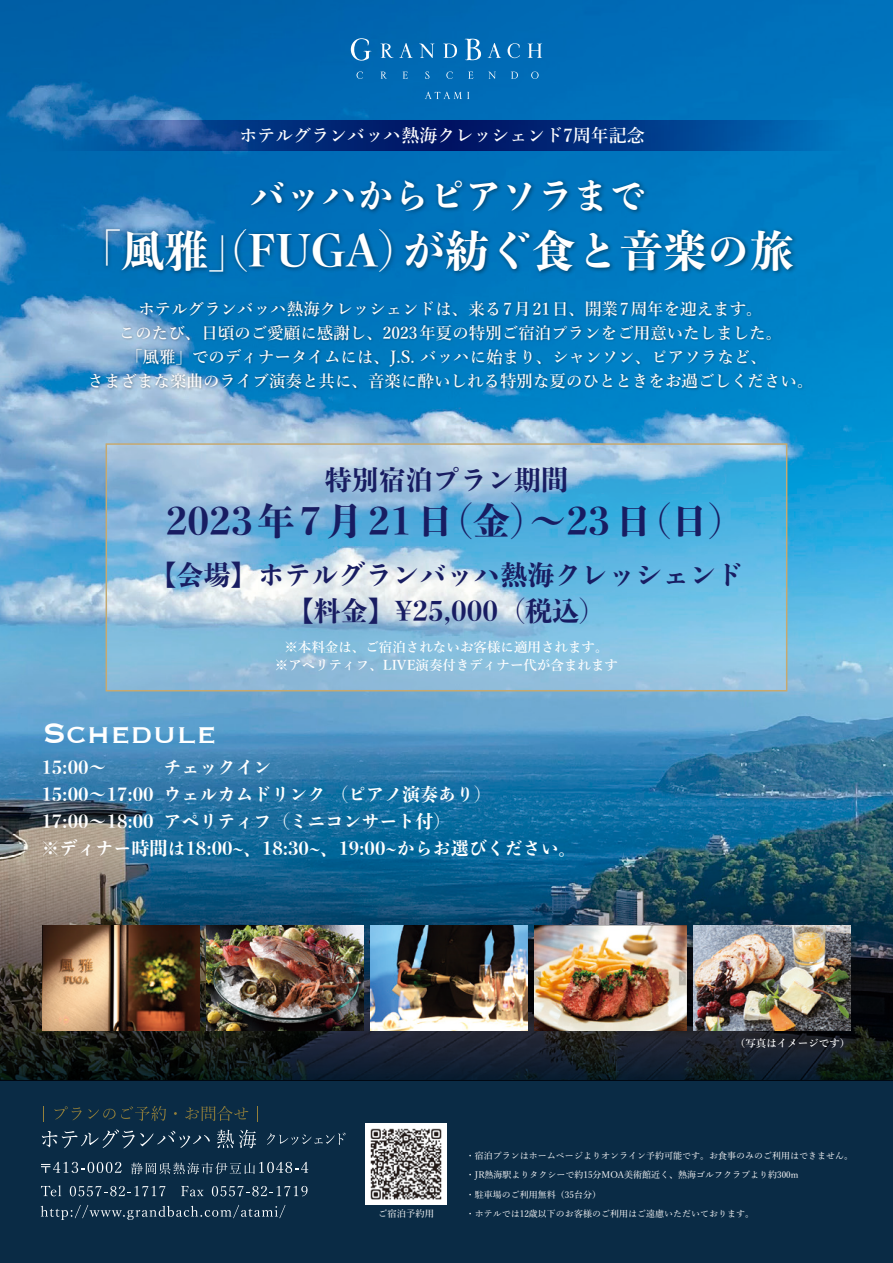
<style>
.page{position:relative;width:893px;height:1263px;background:#fff}
.page>*{position:absolute;margin:0;border:0;box-sizing:border-box;transform-origin:0 0}
.t1{font:800 43.5px "Yu Min";color:#fff}
.t2{font:800 37.5px "Yu Min";letter-spacing:.125em;color:#181d62}
.t3{font:800 36px "Yu Min";color:#fff}
.t4{font:36px "Copperplate";color:#fff}
.t5{font:800 27px/36px "Yu Min";color:#181d62;text-align:center}
.t6{font:800 18px/27px "Yu Min";color:#fff}
.t7{font:600 18px "Yu Min";color:#fff}
.t8{font:600 16.5px/24px "Yu Min";color:#fdfcfc;text-align:center}
.t9{font:600 13.5px/18px "Yu Min";color:#fff;text-align:center}
.t10{font:600 10.5px "Yu Min";color:#fff}
.t11{font:500 9.3px "Yu Min";color:#fff}
.t12{font:500 9px/19.5px "Yu Min";color:#fdfcfc}
</style>
<div class="page">
<img style="left:0;top:0;width:893px;height:853px">
<div style="left:0;top:1080px;width:893px;height:183px;background:#0a2b45"></div>
<img style="left:0;top:853px;width:893px;height:227px">
<svg style="left:109px;top:446px;width:675px;height:242px;background:#88c0e0"></svg>
<svg style="left:465px;top:39px;width:16px;height:21px"></svg>
<svg style="left:351px;top:38px;width:20px;height:23px"></svg>
<svg style="left:508px;top:43px;width:12px;height:15px"></svg>
<svg style="left:443px;top:43px;width:14px;height:15px"></svg>
<svg style="left:528px;top:43px;width:14px;height:15px"></svg>
<svg style="left:399px;top:43px;width:14px;height:15px"></svg>
<svg style="left:488px;top:43px;width:13px;height:15px"></svg>
<svg style="left:380px;top:43px;width:13px;height:15px"></svg>
<svg style="left:419px;top:43px;width:15px;height:15px"></svg>
<svg style="left:356px;top:71px;width:7px;height:8px"></svg>
<svg style="left:446px;top:71px;width:7px;height:8px"></svg>
<svg style="left:511px;top:72px;width:7px;height:7px"></svg>
<svg style="left:402px;top:72px;width:6px;height:7px"></svg>
<svg style="left:468px;top:72px;width:5px;height:7px"></svg>
<svg style="left:531px;top:71px;width:8px;height:8px"></svg>
<svg style="left:380px;top:72px;width:7px;height:7px"></svg>
<svg style="left:488px;top:72px;width:8px;height:7px"></svg>
<svg style="left:425px;top:71px;width:4px;height:8px"></svg>
<svg style="left:425px;top:92px;width:45px;height:7px"></svg>
<svg style="left:43px;top:1106px;width:1px;height:15px"></svg>
<svg style="left:55px;top:1106px;width:27px;height:14px"></svg>
<svg style="left:88px;top:1106px;width:78px;height:15px"></svg>
<svg style="left:185px;top:1106px;width:63px;height:15px"></svg>
<svg style="left:42px;top:1129px;width:168px;height:19px"></svg>
<svg style="left:217px;top:1130px;width:39px;height:18px"></svg>
<svg style="left:267px;top:1133px;width:79px;height:12px"></svg>
<svg style="left:41px;top:1185px;width:20px;height:11px"></svg>
<svg style="left:70px;top:1186px;width:95px;height:10px"></svg>
<svg style="left:181px;top:1186px;width:23px;height:10px"></svg>
<svg style="left:212px;top:1186px;width:96px;height:10px"></svg>
<svg style="left:41px;top:1205px;width:244px;height:15px"></svg>
<svg style="left:41px;top:1162px;width:81px;height:11px"></svg>
<svg style="left:131px;top:1162px;width:177px;height:12px"></svg>
<img style="left:84px;top:297px;width:726px;height:101px">
<div style="left:106px;top:443px;width:681px;height:248px;border:2px solid #c6a970"></div>
<img style="left:94px;top:223px;width:707px;height:69px">
<img style="left:244px;top:172px;width:409px;height:60px">
<img style="left:43px;top:926px;width:157px;height:104px">
<img style="left:370px;top:926px;width:158px;height:104px">
<img style="left:206px;top:926px;width:158px;height:104px">
<img style="left:534px;top:926px;width:153px;height:104px">
<img style="left:693px;top:926px;width:157px;height:104px">
<svg style="left:43px;top:120px;width:807px;height:30px;background:#063f8b"></svg>
<img style="left:366px;top:1123px;width:80px;height:81px">
<p class="t7" style="left:240px;top:125px;width:407px">ホテルグランバッハ熱海クレッシェンド7周年記念</p>
<h3 class="t3" style="left:249px;top:168px;width:397px">バッハからピアソラまで</h3>
<h1 class="t1" style="left:78px;top:217px;width:717px">「風雅」(FUGA)が紡ぐ食と音楽の旅</h1>
<p class="t8" style="left:88px;top:297px;width:728px">ホテルグランバッハ熱海クレッシェンドは、来る7月21日、開業7周年を迎えます。<br>このたび、日頃のご愛顧に感謝し、2023年夏の特別ご宿泊プランをご用意いたしました。<br>「風雅」でのディナータイムには、J.S. バッハに始まり、シャンソン、ピアソラなど、<br>さまざまな楽曲のライブ演奏と共に、音楽に酔いしれる特別な夏のひとときをお過ごしください。</p>
<h3 class="t5" style="left:325px;top:462px;width:244px">特別宿泊プラン期間</h3>
<h2 class="t2" style="left:166px;top:492px;width:582px">2023年7月21日（金）～23日（日）</h2>
<h3 class="t5" style="left:149px;top:557px;width:595px">【会場】ホテルグランバッハ熱海クレッシェンド【料金】¥25,000（税込）</h3>
<p class="t9" style="left:275px;top:639px;width:345px">※本料金は、ご宿泊されないお客様に適用されます。<br>※アペリティフ、LIVE演奏付きディナー代が含まれます</p>
<h3 class="t4" style="left:43px;top:710px;width:176px">Schedule</h3>
<p class="t6" style="left:41px;top:754px;width:537px;text-indent:122px">チェックイン<br>15:00～17:00 ウェルカムドリンク （ピアノ演奏あり）<br>17:00～18:00 アペリティフ（ミニコンサート付）<br>※ディナー時間は18:00~、18:30~、19:00~からお選びください。</p>
<p class="t6" style="left:41px;top:754px;width:67px">15:00～</p>
<p class="t10" style="left:735px;top:1037px;width:117px">（写真はイメージです）</p>
<p class="t12" style="left:466px;top:1145px;width:388px">・宿泊プランはホームページよりオンライン予約可能です。お食事のみのご利用はできません。・JR熱海駅よりタクシーで約15分MOA美術館近く、熱海ゴルフクラブより約300m<br>・駐車場のご利用無料（35台分）</p>
<p class="t11" style="left:378px;top:1205px;width:58px">ご宿泊予約用</p>
<p class="t12" style="left:466px;top:1203px;width:289px">・ホテルでは12歳以下のお客様のご利用はご遠慮いただいております。</p>
</div>
